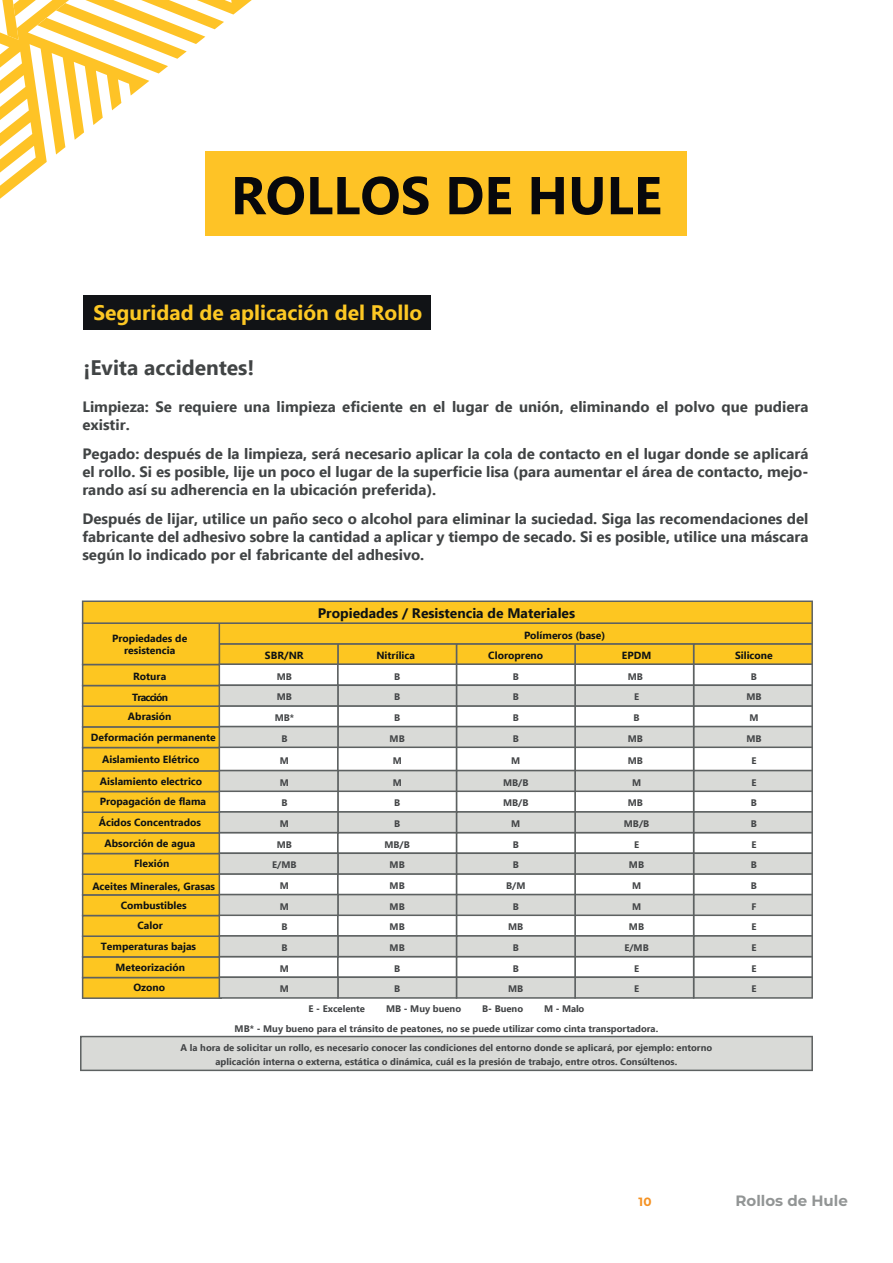
<style>
.page{position:relative;width:893px;height:1263px;background:#fff}
.page>*{position:absolute;margin:0;border:0;box-sizing:border-box;transform-origin:0 0}
.t1{font:700 53.25px "Ebrima";color:#07080c}
.t2{font:700 21px "Ebrima";color:#fdc824}
.t3{font:700 21px "Ebrima";color:#414445}
.t4{font:700 15px/18px "Ebrima";color:#414445;text-align:justify}
.t5{font:700 15px "Montserrat";color:#929595}
.t6{font:700 13.8px "Ebrima";color:#0e1214}
.t7{font:700 12px "Montserrat";color:#f59223}
.t8{font:700 10.35px/12.5px "Ebrima";color:#0e1214;text-align:center}
.t9{font:700 10.35px "Ebrima";letter-spacing:-.075em;color:#0e1214}
.t10{font:700 9.45px "Ebrima";color:#424446}
</style>
<div class="page">
<svg style="left:0;top:0;width:252px;height:199px"></svg>
<div style="left:84px;top:295px;width:347px;height:34px;background:#111316"></div>
<div style="left:206px;top:152px;width:481px;height:84px;background:#fec326"></div>
<svg style="left:80px;top:1036px;width:733px;height:35px;background:#ced0cd"></svg>
<svg style="left:82px;top:600px;width:731px;height:399px"></svg>
<h1 class="t1" style="left:231px;top:153px;width:433px">ROLLOS DE HULE</h1>
<h2 class="t2" style="left:93px;top:296px;width:330px">Seguridad de aplicación del Rollo</h2>
<h2 class="t3" style="left:84px;top:351px;width:172px">¡Evita accidentes!</h2>
<p class="t4" style="left:82px;top:397px;width:728px">Limpieza: Se requiere una limpieza eficiente en el lugar de unión, eliminando el polvo que pudiera existir.</p>
<p class="t4" style="left:82px;top:444px;width:728px">Pegado: después de la limpieza, será necesario aplicar la cola de contacto en el lugar donde se aplicará el rollo. Si es posible, lije un poco el lugar de la superficie lisa (para aumentar el área de contacto, mejo&shy;rando así su adherencia en la ubicación preferida).</p>
<p class="t4" style="left:82px;top:508px;width:728px">Después de lijar, utilice un paño seco o alcohol para eliminar la suciedad. Siga las recomendaciones del fabricante del adhesivo sobre la cantidad a aplicar y tiempo de secado. Si es posible, utilice una máscara según lo indicado por el fabricante del adhesivo.</p>
<p class="t6" style="left:318px;top:602px;width:259px">Propiedades / Resistencia de Materiales</p>
<p class="t8" style="left:112px;top:631px;width:77px">Propiedades de resistencia</p>
<p class="t8" style="left:524px;top:628px;width:83px">Polímeros (base)</p>
<p class="t8" style="left:265px;top:649px;width:40px">SBR/NR</p>
<p class="t8" style="left:376px;top:649px;width:40px">Nitrílica</p>
<p class="t8" style="left:488px;top:649px;width:56px">Cloropreno</p>
<p class="t8" style="left:622px;top:649px;width:31px">EPDM</p>
<p class="t8" style="left:735px;top:649px;width:39px">Silicone</p>
<p class="t8" style="left:133px;top:670px;width:35px">Rotura</p>
<p class="t10" style="left:277px;top:669px;width:17px">MB</p>
<p class="t10" style="left:394px;top:669px;width:8px">B</p>
<p class="t10" style="left:513px;top:669px;width:8px">B</p>
<p class="t10" style="left:628px;top:669px;width:17px">MB</p>
<p class="t10" style="left:751px;top:669px;width:8px">B</p>
<p class="t9" style="left:132px;top:689px;width:37px">Tracción</p>
<p class="t10" style="left:277px;top:689px;width:17px">MB</p>
<p class="t10" style="left:394px;top:689px;width:8px">B</p>
<p class="t10" style="left:513px;top:689px;width:8px">B</p>
<p class="t10" style="left:634px;top:689px;width:7px">E</p>
<p class="t10" style="left:746px;top:689px;width:17px">MB</p>
<p class="t8" style="left:128px;top:709px;width:45px">Abrasión</p>
<p class="t10" style="left:275px;top:710px;width:21px">MB*</p>
<p class="t10" style="left:394px;top:710px;width:8px">B</p>
<p class="t10" style="left:513px;top:710px;width:8px">B</p>
<p class="t10" style="left:633px;top:710px;width:8px">B</p>
<p class="t10" style="left:749px;top:710px;width:11px">M</p>
<p class="t8" style="left:91px;top:730px;width:127px">Deformación permanente</p>
<p class="t10" style="left:281px;top:731px;width:8px">B</p>
<p class="t10" style="left:390px;top:731px;width:17px">MB</p>
<p class="t10" style="left:513px;top:731px;width:8px">B</p>
<p class="t10" style="left:628px;top:731px;width:17px">MB</p>
<p class="t10" style="left:746px;top:731px;width:17px">MB</p>
<p class="t8" style="left:102px;top:752px;width:99px">Aislamiento Elétrico</p>
<p class="t10" style="left:280px;top:753px;width:11px">M</p>
<p class="t10" style="left:393px;top:753px;width:11px">M</p>
<p class="t10" style="left:511px;top:753px;width:11px">M</p>
<p class="t10" style="left:628px;top:753px;width:17px">MB</p>
<p class="t10" style="left:751px;top:753px;width:7px">E</p>
<p class="t8" style="left:100px;top:774px;width:104px">Aislamiento electrico</p>
<p class="t10" style="left:280px;top:775px;width:11px">M</p>
<p class="t10" style="left:393px;top:775px;width:11px">M</p>
<p class="t10" style="left:503px;top:775px;width:27px">MB/B</p>
<p class="t10" style="left:632px;top:775px;width:11px">M</p>
<p class="t10" style="left:751px;top:775px;width:7px">E</p>
<p class="t8" style="left:100px;top:795px;width:108px">Propagación de flama</p>
<p class="t10" style="left:281px;top:795px;width:8px">B</p>
<p class="t10" style="left:394px;top:795px;width:8px">B</p>
<p class="t10" style="left:503px;top:795px;width:27px">MB/B</p>
<p class="t10" style="left:628px;top:795px;width:17px">MB</p>
<p class="t10" style="left:751px;top:795px;width:8px">B</p>
<p class="t8" style="left:99px;top:815px;width:104px">Ácidos Concentrados</p>
<p class="t10" style="left:280px;top:816px;width:11px">M</p>
<p class="t10" style="left:394px;top:816px;width:8px">B</p>
<p class="t10" style="left:511px;top:816px;width:11px">M</p>
<p class="t10" style="left:624px;top:816px;width:27px">MB/B</p>
<p class="t10" style="left:751px;top:816px;width:8px">B</p>
<p class="t8" style="left:104px;top:836px;width:92px">Absorción de agua</p>
<p class="t10" style="left:277px;top:837px;width:17px">MB</p>
<p class="t10" style="left:384px;top:837px;width:27px">MB/B</p>
<p class="t10" style="left:513px;top:837px;width:8px">B</p>
<p class="t10" style="left:634px;top:837px;width:7px">E</p>
<p class="t10" style="left:751px;top:837px;width:7px">E</p>
<p class="t8" style="left:134px;top:857px;width:37px">Flexión</p>
<p class="t10" style="left:272px;top:857px;width:26px">E/MB</p>
<p class="t10" style="left:390px;top:857px;width:17px">MB</p>
<p class="t10" style="left:513px;top:857px;width:8px">B</p>
<p class="t10" style="left:629px;top:857px;width:17px">MB</p>
<p class="t10" style="left:751px;top:857px;width:8px">B</p>
<p class="t8" style="left:92px;top:879px;width:124px">Aceites Minerales, Grasas</p>
<p class="t10" style="left:280px;top:878px;width:11px">M</p>
<p class="t10" style="left:390px;top:878px;width:17px">MB</p>
<p class="t10" style="left:506px;top:878px;width:21px">B/M</p>
<p class="t10" style="left:632px;top:878px;width:11px">M</p>
<p class="t10" style="left:751px;top:878px;width:8px">B</p>
<p class="t8" style="left:121px;top:898px;width:68px">Combustibles</p>
<p class="t10" style="left:280px;top:899px;width:11px">M</p>
<p class="t10" style="left:390px;top:899px;width:17px">MB</p>
<p class="t10" style="left:513px;top:899px;width:8px">B</p>
<p class="t10" style="left:632px;top:899px;width:11px">M</p>
<p class="t10" style="left:751px;top:899px;width:6px">F</p>
<p class="t8" style="left:137px;top:919px;width:27px">Calor</p>
<p class="t10" style="left:281px;top:919px;width:8px">B</p>
<p class="t10" style="left:390px;top:919px;width:17px">MB</p>
<p class="t10" style="left:508px;top:919px;width:17px">MB</p>
<p class="t10" style="left:629px;top:919px;width:17px">MB</p>
<p class="t10" style="left:751px;top:919px;width:7px">E</p>
<p class="t8" style="left:101px;top:939px;width:97px">Temperaturas bajas</p>
<p class="t10" style="left:281px;top:940px;width:8px">B</p>
<p class="t10" style="left:390px;top:940px;width:17px">MB</p>
<p class="t10" style="left:513px;top:940px;width:8px">B</p>
<p class="t10" style="left:624px;top:940px;width:26px">E/MB</p>
<p class="t10" style="left:751px;top:940px;width:7px">E</p>
<p class="t8" style="left:116px;top:960px;width:71px">Meteorización</p>
<p class="t10" style="left:280px;top:961px;width:11px">M</p>
<p class="t10" style="left:394px;top:961px;width:8px">B</p>
<p class="t10" style="left:513px;top:961px;width:8px">B</p>
<p class="t10" style="left:634px;top:961px;width:7px">E</p>
<p class="t10" style="left:751px;top:961px;width:7px">E</p>
<p class="t8" style="left:133px;top:981px;width:33px">Ozono</p>
<p class="t10" style="left:280px;top:981px;width:11px">M</p>
<p class="t10" style="left:394px;top:981px;width:8px">B</p>
<p class="t10" style="left:508px;top:981px;width:17px">MB</p>
<p class="t10" style="left:634px;top:981px;width:7px">E</p>
<p class="t10" style="left:751px;top:981px;width:7px">E</p>
<p class="t10" style="left:309px;top:1001px;width:58px">E - Excelente</p>
<p class="t10" style="left:386px;top:1001px;width:77px">MB - Muy bueno</p>
<p class="t10" style="left:482px;top:1001px;width:43px">B- Bueno</p>
<p class="t10" style="left:544px;top:1001px;width:42px">M - Malo</p>
<p class="t10" style="left:235px;top:1021px;width:425px">MB* - Muy bueno para el tránsito de peatones, no se puede utilizar como cinta transportadora.</p>
<p class="t10" style="left:181px;top:1040px;width:533px">A la hora de solicitar un rollo, es necesario conocer las condiciones del entorno donde se aplicará, por ejemplo: entorno</p>
<p class="t10" style="left:216px;top:1055px;width:463px">aplicación interna o externa, estática o dinámica, cuál es la presión de trabajo, entre otros. Consúltenos.</p>
<p class="t7" style="left:639px;top:1193px;width:14px">10</p>
<p class="t5" style="left:735px;top:1190px;width:114px">Rollos de Hule</p>
</div>
